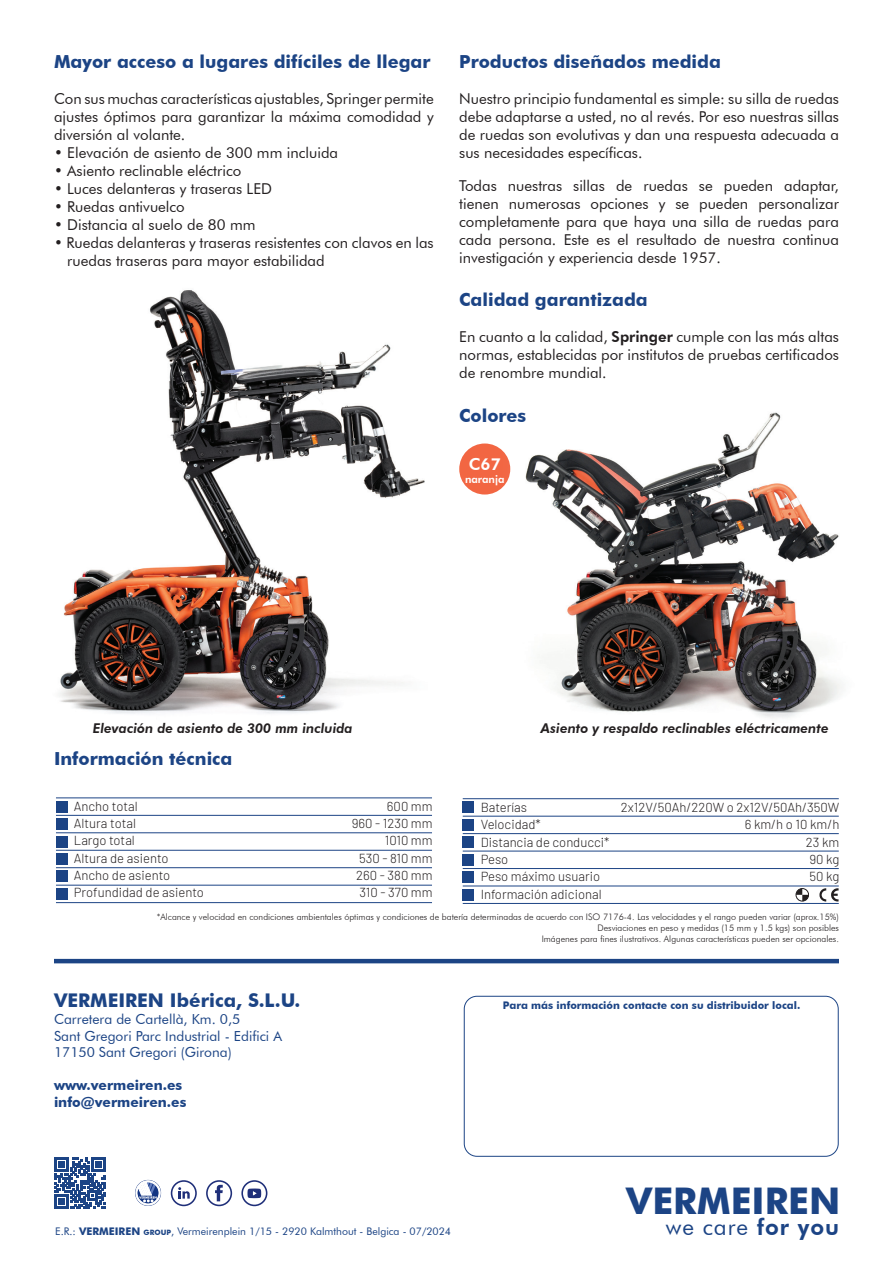
<style>
.page{position:relative;width:893px;height:1263px;background:#fff}
.page>*{position:absolute;margin:0;border:0;box-sizing:border-box;transform-origin:0 0}
.t1{font:700 36.75px "Futura BT";color:#1c4485}
.t2{font:22.65px "Futura BT";letter-spacing:.04em;color:#1c4485}
.t3{font:700 18.9px "Futura BT";color:#1c4485}
.t4{font:700 18px "Futura BT";color:#1c4485}
.t5{font:800 16.5px "Futura BT";color:#fff}
.t6{font:15px/18px "Futura BT";color:#231f20;text-align:justify}
.t7{font:13.8px "Futura BT";color:#1c4485}
.t8{font:700 13.8px "Futura BT";color:#1c4485}
.t9{font:italic 800 13.5px "Futura BT";color:#231f20}
.t10{font:300 13.05px "Barlow";color:#231f20}
.t11{font:10.5px "Futura BT";color:#1c4485}
.t12{font:700 10.5px "Futura BT";color:#1c4485}
.t13{font:800 10.5px "Futura BT";color:#fff}
.t14{font:300 9px "Futura BT";color:#231f20}
.s1{font-weight:800}
.s2{font-weight:700}
.s3{font-weight:700;font-size:7.35px}
</style>
<div class="page">
<svg style="left:796px;top:888px;width:13px;height:13px"></svg>
<div style="left:796px;top:888px;width:13px;height:13px;border:1px solid #231f20;border-radius:50%"></div>
<div style="left:56px;top:801px;width:11px;height:11px;background:#1c4485"></div>
<div style="left:56px;top:818px;width:11px;height:12px;background:#1c4485"></div>
<div style="left:56px;top:836px;width:11px;height:11px;background:#1c4485"></div>
<div style="left:56px;top:853px;width:11px;height:12px;background:#1c4485"></div>
<div style="left:56px;top:871px;width:11px;height:11px;background:#1c4485"></div>
<div style="left:56px;top:888px;width:11px;height:11px;background:#1c4485"></div>
<hr style="left:56px;top:902px;width:376px;height:1px;background:#1c4485">
<hr style="left:56px;top:885px;width:376px;height:1px;background:#1c4485">
<hr style="left:56px;top:867px;width:376px;height:1px;background:#1c4485">
<hr style="left:56px;top:850px;width:376px;height:1px;background:#1c4485">
<hr style="left:56px;top:832px;width:376px;height:1px;background:#1c4485">
<hr style="left:56px;top:815px;width:376px;height:1px;background:#1c4485">
<hr style="left:56px;top:798px;width:376px;height:1px;background:#1c4485">
<div style="left:463px;top:802px;width:11px;height:11px;background:#1c4485"></div>
<div style="left:463px;top:819px;width:11px;height:11px;background:#1c4485"></div>
<div style="left:463px;top:837px;width:11px;height:11px;background:#1c4485"></div>
<div style="left:463px;top:854px;width:11px;height:11px;background:#1c4485"></div>
<div style="left:463px;top:871px;width:11px;height:12px;background:#1c4485"></div>
<div style="left:463px;top:889px;width:11px;height:11px;background:#1c4485"></div>
<hr style="left:463px;top:903px;width:376px;height:1px;background:#1c4485">
<hr style="left:463px;top:886px;width:376px;height:1px;background:#1c4485">
<hr style="left:463px;top:868px;width:376px;height:1px;background:#1c4485">
<hr style="left:463px;top:851px;width:376px;height:1px;background:#1c4485">
<hr style="left:463px;top:833px;width:376px;height:1px;background:#1c4485">
<hr style="left:463px;top:816px;width:376px;height:1px;background:#1c4485">
<hr style="left:463px;top:798px;width:376px;height:1px;background:#1c4485">
<svg style="left:819px;top:888px;width:20px;height:13px"></svg>
<svg style="left:54px;top:1157px;width:52px;height:52px"></svg>
<div style="left:171px;top:1180px;width:26px;height:26px;border:2px solid #1f2f79;border-radius:50%"></div>
<svg style="left:178px;top:1187px;width:12px;height:11px"></svg>
<div style="left:206px;top:1180px;width:26px;height:26px;border:2px solid #1f2f79;border-radius:50%"></div>
<svg style="left:215px;top:1185px;width:8px;height:16px"></svg>
<div style="left:241px;top:1180px;width:26px;height:26px;border:2px solid #1f2f79;border-radius:50%"></div>
<svg style="left:247px;top:1188px;width:14px;height:10px"></svg>
<div style="left:464px;top:996px;width:375px;height:161px;border:1px solid #1c4485;border-radius:13px"></div>
<div style="left:135px;top:1180px;width:26px;height:26px;border:1px solid #133583;border-radius:50%"></div>
<svg style="left:136px;top:1180px;width:24px;height:25px"></svg>
<hr style="left:54px;top:959px;width:785px;height:4px;background:#1c4485">
<img style="left:488px;top:412px;width:354px;height:306px">
<img style="left:60px;top:290px;width:365px;height:424px">
<div style="left:459px;top:443px;width:51px;height:51px;background:#f26643;border-radius:26px"></div>
<p class="t4" style="left:54px;top:50px;width:378px">Mayor acceso a lugares difíciles de llegar</p>
<p class="t6" style="left:54px;top:89px;width:381px">Con sus muchas características ajustables, Springer permite ajustes óptimos para garantizar la máxima comodidad y diversión al volante.</p>
<p class="t6" style="left:54px;top:143px;width:286px">• Elevación de asiento de 300 mm incluida</p>
<p class="t6" style="left:54px;top:161px;width:189px">• Asiento reclinable eléctrico</p>
<p class="t6" style="left:54px;top:179px;width:220px">• Luces delanteras y traseras LED</p>
<p class="t6" style="left:54px;top:197px;width:132px">• Ruedas antivuelco</p>
<p class="t6" style="left:54px;top:215px;width:203px">• Distancia al suelo de 80 mm</p>
<p class="t6" style="left:54px;top:233px;width:381px">• Ruedas delanteras y traseras resistentes con clavos en las</p>
<p class="t6" style="left:67px;top:251px;width:259px">ruedas traseras para mayor estabilidad</p>
<p class="t4" style="left:459px;top:50px;width:263px">Productos diseñados medida</p>
<p class="t6" style="left:459px;top:89px;width:381px">Nuestro principio fundamental es simple: su silla de ruedas debe adaptarse a usted, no al revés. Por eso nuestras sillas de ruedas son evolutivas y dan una respuesta adecuada a sus necesidades específicas.</p>
<p class="t6" style="left:459px;top:176px;width:381px">Todas nuestras sillas de ruedas se pueden adaptar, tienen numerosas opciones y se pueden personalizar completamente para que haya una silla de ruedas para cada persona. Este es el resultado de nuestra continua investigación y experiencia desde 1957.</p>
<p class="t4" style="left:459px;top:289px;width:190px">Calidad garantizada</p>
<p class="t6" style="left:459px;top:327px;width:381px">En cuanto a la calidad, <span class="s1">Springer</span> cumple con las más altas normas, establecidas por institutos de pruebas certificados de renombre mundial.</p>
<p class="t4" style="left:459px;top:404px;width:69px">Colores</p>
<p class="t5" style="left:469px;top:454px;width:34px">C67</p>
<p class="t13" style="left:465px;top:473px;width:41px">naranja</p>
<p class="t9" style="left:93px;top:720px;width:261px">Elevación de asiento de 300 mm incluida</p>
<p class="t9" style="left:540px;top:720px;width:290px">Asiento y respaldo reclinables eléctricamente</p>
<p class="t4" style="left:54px;top:747px;width:180px">Información técnica</p>
<p class="t10" style="left:74px;top:797px;width:65px">Ancho total</p>
<p class="t10" style="left:387px;top:797px;width:47px">600 mm</p>
<p class="t10" style="left:74px;top:814px;width:64px">Altura total</p>
<p class="t10" style="left:352px;top:814px;width:82px">960 - 1230 mm</p>
<p class="t10" style="left:74px;top:831px;width:63px">Largo total</p>
<p class="t10" style="left:385px;top:831px;width:49px">1010 mm</p>
<p class="t10" style="left:74px;top:848px;width:96px">Altura de asiento</p>
<p class="t10" style="left:359px;top:848px;width:75px">530 - 810 mm</p>
<p class="t10" style="left:74px;top:866px;width:98px">Ancho de asiento</p>
<p class="t10" style="left:356px;top:866px;width:78px">260 - 380 mm</p>
<p class="t10" style="left:74px;top:883px;width:132px">Profundidad de asiento</p>
<p class="t10" style="left:359px;top:883px;width:75px">310 - 370 mm</p>
<p class="t10" style="left:481px;top:798px;width:48px">Baterías</p>
<p class="t10" style="left:621px;top:798px;width:220px">2x12V/50Ah/220W o 2x12V/50Ah/350W</p>
<p class="t10" style="left:481px;top:815px;width:62px">Velocidad*</p>
<p class="t10" style="left:745px;top:815px;width:96px">6 km/h o 10 km/h</p>
<p class="t10" style="left:481px;top:832px;width:130px">Distancia de conducci*</p>
<p class="t10" style="left:806px;top:832px;width:35px">23 km</p>
<p class="t10" style="left:481px;top:850px;width:29px">Peso</p>
<p class="t10" style="left:809px;top:850px;width:32px">90 kg</p>
<p class="t10" style="left:481px;top:867px;width:121px">Peso máximo usuario</p>
<p class="t10" style="left:809px;top:867px;width:31px">50 kg</p>
<p class="t10" style="left:481px;top:884px;width:123px">Información adicional</p>
<p class="t14" style="left:157px;top:911px;width:684px">*Alcance y velocidad en condiciones ambientales óptimas y condiciones de batería determinadas de acuerdo con ISO 7176-4. Las velocidades y el rango pueden variar (aprox.15%)</p>
<p class="t14" style="left:597px;top:922px;width:243px">Desviaciones en peso y medidas (15 mm y 1.5 kgs) son posibles</p>
<p class="t14" style="left:542px;top:933px;width:299px">Imágenes para fines ilustrativos. Algunas características pueden ser opcionales.</p>
<p class="t3" style="left:54px;top:989px;width:248px">VERMEIREN Ibérica, S.L.U.</p>
<p class="t7" style="left:54px;top:1011px;width:188px">Carretera de Cartellà, Km. 0,5</p>
<p class="t7" style="left:54px;top:1027px;width:229px">Sant Gregori Parc Industrial - Edifici A</p>
<p class="t7" style="left:54px;top:1044px;width:179px">17150 Sant Gregori (Girona)</p>
<p class="t8" style="left:54px;top:1077px;width:130px">www.vermeiren.es</p>
<p class="t8" style="left:54px;top:1094px;width:134px">info@vermeiren.es</p>
<p class="t12" style="left:503px;top:999px;width:299px">Para más información contacte con su distribuidor local.</p>
<p class="t1" style="left:626px;top:1178px;width:216px">VERMEIREN</p>
<p class="t11" style="left:55px;top:1225px;width:398px">E.R.: <span class="s2">VERMEIREN</span> <span class="s3">GROUP</span>, Vermeirenplein 1/15 - 2920 Kalmthout - Belgica - 07/2024</p>
<p class="t2" style="left:666px;top:1213px;width:175px">we care <span class="s1">for you</span></p>
</div>
